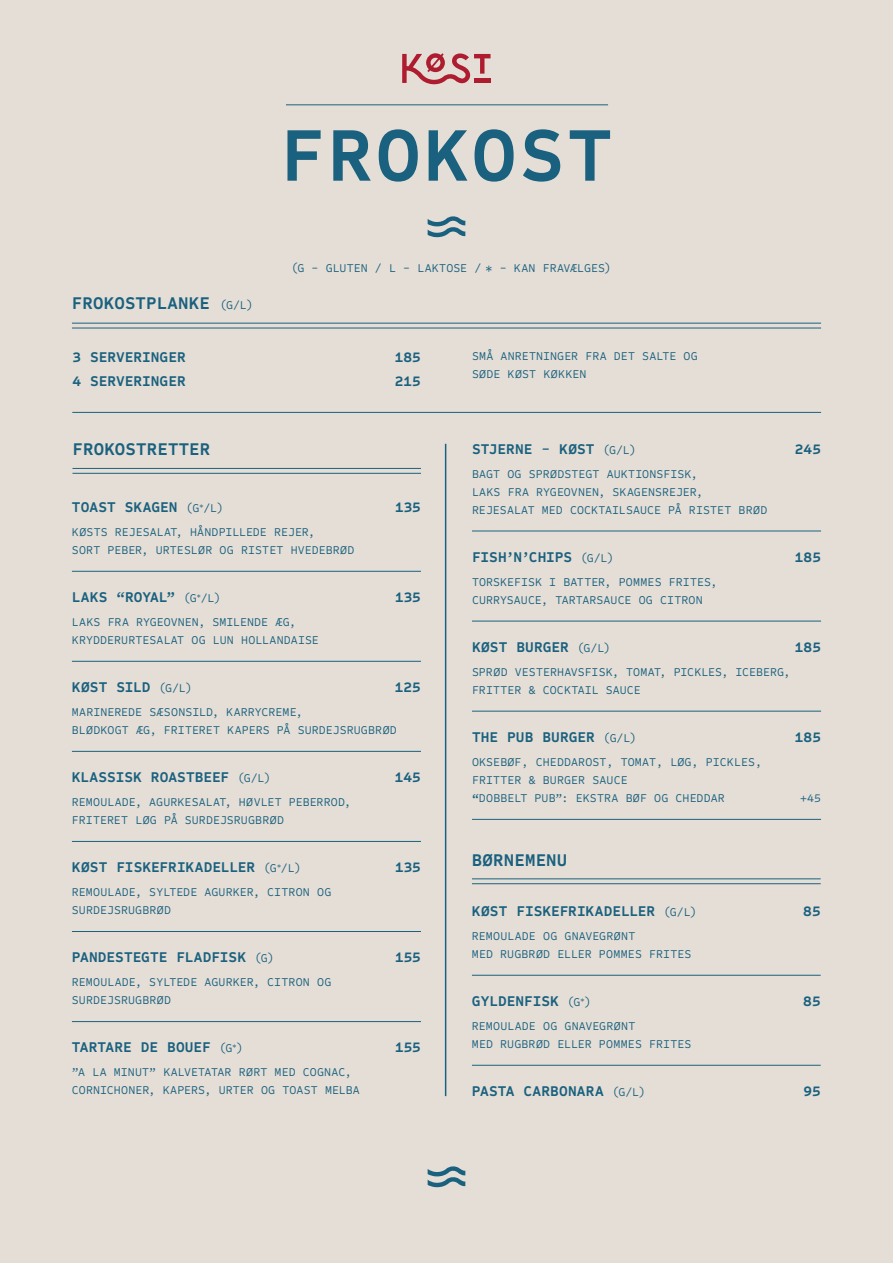
<style>
.page{position:relative;width:893px;height:1263px;background:#e5ded6}
.page>*{position:absolute;margin:0;border:0;box-sizing:border-box;transform-origin:0 0}
.t1{font:77.55px "Sometype Mono";letter-spacing:.04em;color:#1a617f}
.t2{font:18px "Sometype Mono";letter-spacing:.01em;color:#1a617f}
.Meal{font:15px "Sometype Mono";color:#1a617f}
.Description___Break_Style{font:12px/18px "Sometype Mono";letter-spacing:.01em;color:#1a617f}
.Description__without_break{font:12px/18px "Sometype Mono";letter-spacing:.01em;color:#1a617f}
.s1{font-size:12px}
</style>
<div class="page">
<svg style="left:402px;top:53px;width:88px;height:31px"></svg>
<hr style="left:286px;top:104px;width:322px;height:1px;background:#1a617f">
<svg style="left:428px;top:216px;width:37px;height:21px"></svg>
<svg style="left:428px;top:1166px;width:37px;height:21px"></svg>
<hr style="left:445px;top:444px;width:1px;height:652px;background:#1a617f">
<hr style="left:72px;top:412px;width:749px;height:1px;background:#1a617f">
<hr style="left:72px;top:571px;width:349px;height:1px;background:#1a617f">
<hr style="left:72px;top:661px;width:349px;height:1px;background:#1a617f">
<hr style="left:72px;top:751px;width:349px;height:1px;background:#1a617f">
<hr style="left:72px;top:841px;width:349px;height:1px;background:#1a617f">
<hr style="left:72px;top:931px;width:349px;height:1px;background:#1a617f">
<hr style="left:72px;top:1021px;width:349px;height:1px;background:#1a617f">
<hr style="left:472px;top:531px;width:349px;height:1px;background:#1a617f">
<hr style="left:472px;top:621px;width:349px;height:1px;background:#1a617f">
<hr style="left:472px;top:711px;width:349px;height:1px;background:#1a617f">
<hr style="left:472px;top:819px;width:349px;height:1px;background:#1a617f">
<hr style="left:72px;top:323px;width:749px;height:1px;background:#1a617f">
<hr style="left:72px;top:328px;width:749px;height:1px;background:#1a617f">
<hr style="left:72px;top:468px;width:349px;height:1px;background:#1a617f">
<hr style="left:72px;top:473px;width:349px;height:1px;background:#1a617f">
<hr style="left:472px;top:975px;width:349px;height:1px;background:#1a617f">
<hr style="left:472px;top:1065px;width:349px;height:1px;background:#1a617f">
<hr style="left:472px;top:878px;width:349px;height:1px;background:#1a617f">
<hr style="left:472px;top:883px;width:349px;height:1px;background:#1a617f">
<p class="t1" style="left:280px;top:109px;width:334px">FROKOST</p>
<p class="t2" style="left:72px;top:292px;width:182px">FROKOSTPLANKE <span class="s1">(G/L)</span></p>
<p class="Description__without_break" style="left:292px;top:259px;width:321px">(G - GLUTEN / L - LAKTOSE / * - KAN FRAVÆLGES)</p>
<p class="Meal" style="left:72px;top:348px;width:115px">3 SERVERINGER</p>
<p class="Meal" style="left:395px;top:348px;width:28px">185</p>
<p class="Meal" style="left:72px;top:372px;width:115px">4 SERVERINGER</p>
<p class="Meal" style="left:395px;top:372px;width:28px">215</p>
<p class="t2" style="left:72px;top:439px;width:139px">FROKOSTRETTER</p>
<p class="Meal" style="left:72px;top:498px;width:153px">TOAST SKAGEN <span class="s1">(G</span><sup>*</sup><span class="s1">/L)</span></p>
<p class="Meal" style="left:395px;top:498px;width:27px">135</p>
<p class="Description___Break_Style" style="left:72px;top:523px;width:284px">KØSTS REJESALAT, HÅNDPILLEDE REJER,<br>SORT PEBER, URTESLØR OG RISTET HVEDEBRØD</p>
<p class="Meal" style="left:72px;top:588px;width:150px">LAKS “ROYAL” <span class="s1">(G</span><sup>*</sup><span class="s1">/L)</span></p>
<p class="Meal" style="left:395px;top:588px;width:27px">135</p>
<p class="Description___Break_Style" style="left:72px;top:613px;width:248px">LAKS FRA RYGEOVNEN, SMILENDE ÆG,<br>KRYDDERURTESALAT OG LUN HOLLANDAISE</p>
<p class="Meal" style="left:72px;top:678px;width:121px">KØST SILD <span class="s1">(G/L)</span></p>
<p class="Meal" style="left:395px;top:678px;width:28px">125</p>
<p class="Description___Break_Style" style="left:72px;top:703px;width:326px">MARINEREDE SÆSONSILD, KARRYCREME,<br>BLØDKOGT ÆG, FRITERET KAPERS PÅ SURDEJSRUGBRØD</p>
<p class="Meal" style="left:72px;top:768px;width:200px">KLASSISK ROASTBEEF <span class="s1">(G/L)</span></p>
<p class="Meal" style="left:395px;top:768px;width:28px">145</p>
<p class="Description___Break_Style" style="left:72px;top:793px;width:281px">REMOULADE, AGURKESALAT, HØVLET PEBERROD,<br>FRITERET LØG PÅ SURDEJSRUGBRØD</p>
<p class="Meal" style="left:72px;top:858px;width:230px">KØST FISKEFRIKADELLER <span class="s1">(G</span><sup>*</sup><span class="s1">/L)</span></p>
<p class="Meal" style="left:395px;top:858px;width:27px">135</p>
<p class="Description___Break_Style" style="left:72px;top:883px;width:261px">REMOULADE, SYLTEDE AGURKER, CITRON OG<br>SURDEJSRUGBRØD</p>
<p class="Meal" style="left:72px;top:948px;width:203px">PANDESTEGTE FLADFISK <span class="s1">(G)</span></p>
<p class="Meal" style="left:395px;top:948px;width:27px">155</p>
<p class="Description___Break_Style" style="left:72px;top:973px;width:261px">REMOULADE, SYLTEDE AGURKER, CITRON OG<br>SURDEJSRUGBRØD</p>
<p class="Meal" style="left:72px;top:1038px;width:172px">TARTARE DE BOUEF <span class="s1">(G</span><sup>*</sup><span class="s1">)</span></p>
<p class="Meal" style="left:395px;top:1038px;width:27px">155</p>
<p class="Description__without_break" style="left:72px;top:1063px;width:289px">”A LA MINUT” KALVETATAR RØRT MED COGNAC,<br>CORNICHONER, KAPERS, URTER OG TOAST MELBA</p>
<p class="Description__without_break" style="left:472px;top:347px;width:227px">SMÅ ANRETNINGER FRA DET SALTE OG<br>SØDE KØST KØKKEN</p>
<p class="Meal" style="left:472px;top:440px;width:165px">STJERNE - KØST <span class="s1">(G/L)</span></p>
<p class="Meal" style="left:795px;top:440px;width:28px">245</p>
<p class="Description___Break_Style" style="left:472px;top:465px;width:297px">BAGT OG SPRØDSTEGT AUKTIONSFISK,<br>LAKS FRA RYGEOVNEN, SKAGENSREJER,<br>REJESALAT MED COCKTAILSAUCE PÅ RISTET BRØD</p>
<p class="Meal" style="left:472px;top:548px;width:143px">FISH’N’CHIPS <span class="s1">(G/L)</span></p>
<p class="Meal" style="left:795px;top:548px;width:28px">185</p>
<p class="Description___Break_Style" style="left:472px;top:573px;width:247px">TORSKEFISK I BATTER, POMMES FRITES,<br>CURRYSAUCE, TARTARSAUCE OG CITRON</p>
<p class="Meal" style="left:472px;top:638px;width:140px">KØST BURGER <span class="s1">(G/L)</span></p>
<p class="Meal" style="left:795px;top:638px;width:28px">185</p>
<p class="Description___Break_Style" style="left:472px;top:663px;width:320px">SPRØD VESTERHAVSFISK, TOMAT, PICKLES, ICEBERG,<br>FRITTER &amp; COCKTAIL SAUCE</p>
<p class="Meal" style="left:472px;top:728px;width:166px">THE PUB BURGER <span class="s1">(G/L)</span></p>
<p class="Meal" style="left:795px;top:728px;width:28px">185</p>
<p class="Description___Break_Style" style="left:472px;top:753px;width:292px">OKSEBØF, CHEDDAROST, TOMAT, LØG, PICKLES,<br>FRITTER &amp; BURGER SAUCE</p>
<p class="Description___Break_Style" style="left:472px;top:789px;width:254px">“DOBBELT PUB”: EKSTRA BØF OG CHEDDAR</p>
<p class="Description___Break_Style" style="left:800px;top:789px;width:23px">+45</p>
<p class="t2" style="left:472px;top:849px;width:97px">BØRNEMENU</p>
<p class="Meal" style="left:472px;top:902px;width:226px">KØST FISKEFRIKADELLER <span class="s1">(G/L)</span></p>
<p class="Meal" style="left:803px;top:902px;width:19px">85</p>
<p class="Description___Break_Style" style="left:472px;top:927px;width:221px">REMOULADE OG GNAVEGRØNT<br>MED RUGBRØD ELLER POMMES FRITES</p>
<p class="Meal" style="left:472px;top:992px;width:120px">GYLDENFISK <span class="s1">(G</span><sup>*</sup><span class="s1">)</span></p>
<p class="Meal" style="left:803px;top:992px;width:19px">85</p>
<p class="Description___Break_Style" style="left:472px;top:1017px;width:221px">REMOULADE OG GNAVEGRØNT<br>MED RUGBRØD ELLER POMMES FRITES</p>
<p class="Meal" style="left:472px;top:1082px;width:175px">PASTA CARBONARA <span class="s1">(G/L)</span></p>
<p class="Meal" style="left:803px;top:1082px;width:19px">95</p>
</div>
